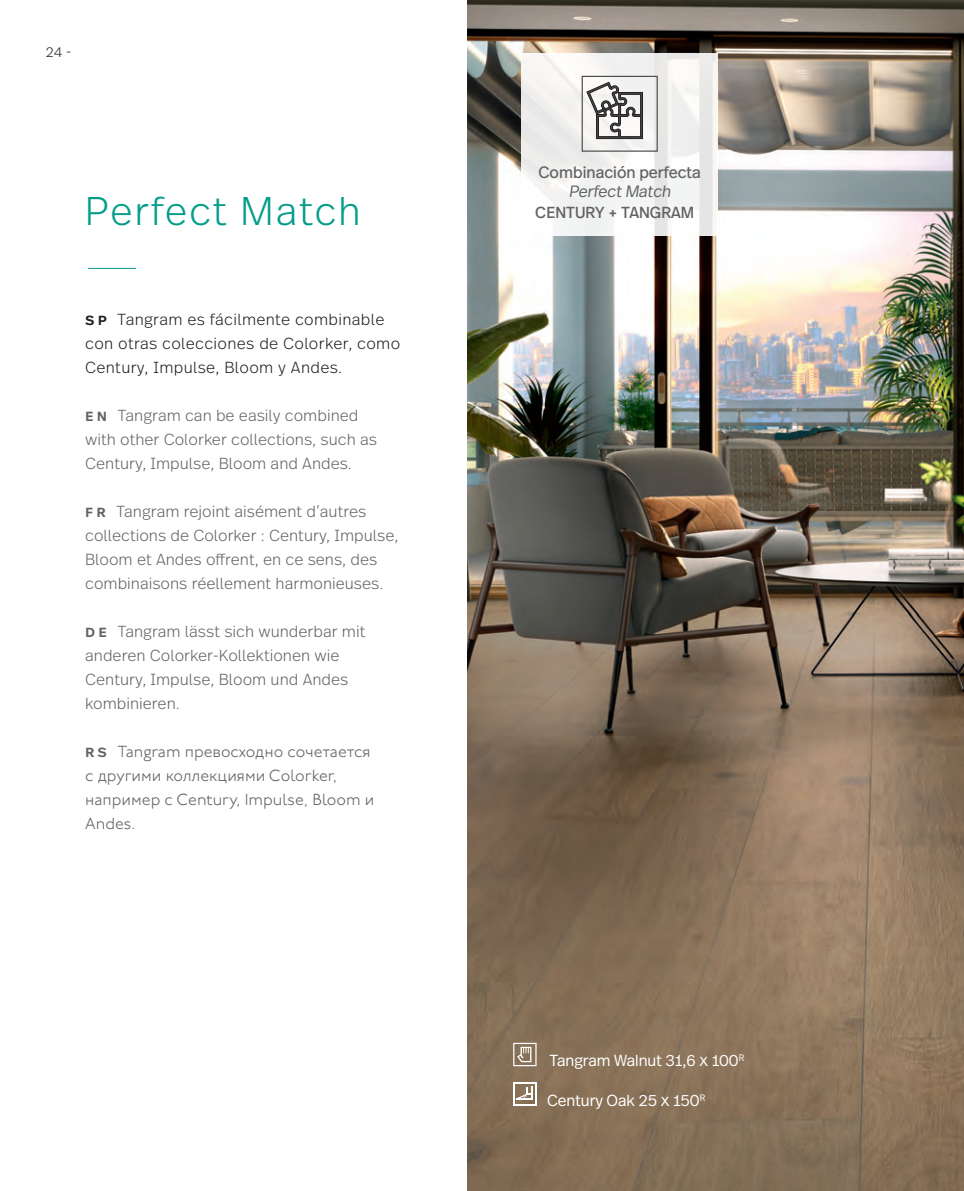
<style>
.page{position:relative;width:964px;height:1191px;background:#fff}
.page>*{position:absolute;margin:0;border:0;box-sizing:border-box;transform-origin:0 0}
.t1{font:300 40px "Real Head Pro";letter-spacing:.06em;color:#039d89}
.t2{font:16.4px "Real Head Pro";color:#636366}
.t3{font:300 16.4px "Real Head Pro";color:#636366}
.t4{font:300 16px/24px "Real Text Pro";color:#636366}
.t5{font:300 16px/24px "P22 Underground CY";color:#636366}
.t6{font:300 16px/24px "Real Text Pro";letter-spacing:.02em;color:#231f20}
.t7{font:300 16px "Real Head Pro";color:#fff}
.t8{font:16px "Real Head Pro";color:#636366}
.t9{font:300 14px "Real Text Pro";color:#231f20}
.s1{font-weight:500}
.s2{font-family:"Real Text Pro";font-weight:500}
</style>
<div class="page">
<img style="left:468px;top:0;width:496px;height:1191px">
<div style="left:522px;top:54px;width:196px;height:182px;background:linear-gradient(to right,#f4f4f3,#f1f1f0)"></div>
<svg style="left:587px;top:82px;width:56px;height:57px"></svg>
<div style="left:582px;top:76px;width:76px;height:76px;border:1px solid #4b4c4d"></div>
<svg style="left:513px;top:1082px;width:23px;height:24px"></svg>
<svg style="left:513px;top:1042px;width:23px;height:24px"></svg>
<hr style="left:88px;top:268px;width:48px;height:1px;background:#039d89">
<p class="t9" style="left:45px;top:41px;width:27px">24 -</p>
<h1 class="t1" style="left:85px;top:180px;width:277px">Perfect Match</h1>
<p class="t6" style="left:85px;top:306px;width:316px"><span class="s1">s p</span> Tangram es fácilmente combinable con otras colecciones de Colorker, como<br>Century, Impulse, Bloom y Andes.</p>
<p class="t4" style="left:85px;top:402px;width:293px"><span class="s1">e n</span> Tangram can be easily combined with other Colorker collections, such as<br>Century, Impulse, Bloom and Andes.</p>
<p class="t4" style="left:85px;top:498px;width:315px"><span class="s1">f r</span> Tangram rejoint aisément d’autres collections de Colorker : Century, Impulse, Bloom et Andes offrent, en ce sens, des combinaisons réellement harmonieuses.</p>
<p class="t4" style="left:85px;top:618px;width:282px"><span class="s1">d e</span> Tangram lässt sich wunderbar mit anderen Colorker-Kollektionen wie<br>Century, Impulse, Bloom und Andes kombinieren.</p>
<p class="t5" style="left:85px;top:740px;width:291px"><span class="s2">r s</span> Tangram превосходно сочетается с другими коллекциями Colorker, например с Century, Impulse, Bloom и<br>Andes.</p>
<p class="t2" style="left:538px;top:160px;width:164px">Combinación perfecta</p>
<p class="t3" style="left:569px;top:178px;width:107px">PerfectMatch</p>
<p class="t8" style="left:535px;top:200px;width:161px">CENTURY + TANGRAM</p>
<p class="t7" style="left:549px;top:1048px;width:196px">Tangram Walnut 31,6 x 100<sup>R</sup></p>
<p class="t7" style="left:547px;top:1088px;width:160px">Century Oak 25 x 150<sup>R</sup></p>
</div>
